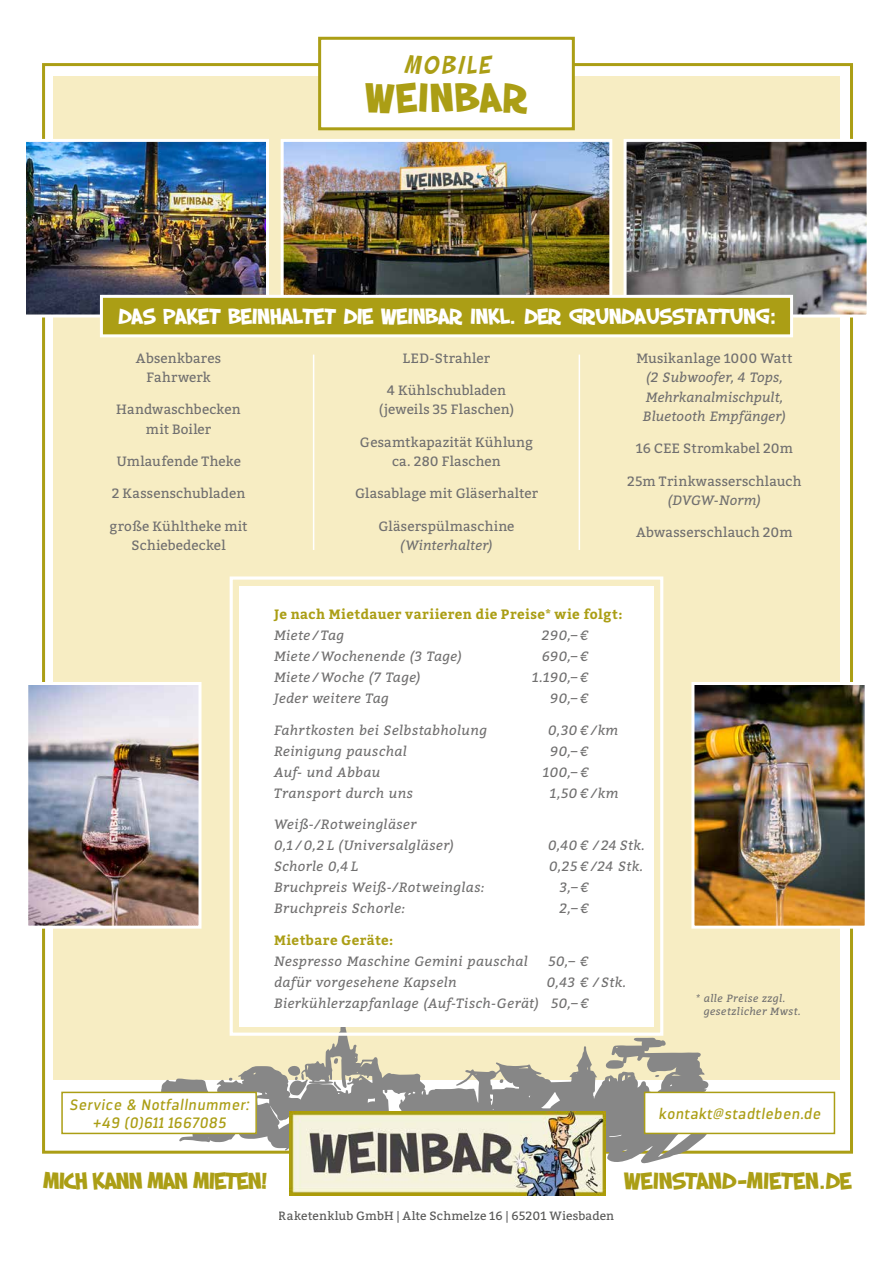
<style>
.page{position:relative;width:893px;height:1263px;background:#fff}
.page>*{position:absolute;margin:0;border:0;box-sizing:border-box;transform-origin:0 0}
.t1{font:700 42px "SF Slapstick Comic";letter-spacing:.065em;color:#ab9e15}
.t2{font:italic 27px "SF Slapstick Comic";letter-spacing:.115em;color:#ab9e15}
.t3{font:700 24px "SF Slapstick Comic";letter-spacing:.01em;color:#ab9e15}
.t4{font:700 22.5px "SF Slapstick Comic";letter-spacing:.02em;color:#fff}
.t5{font:italic 15px/18px "Darwin";letter-spacing:.05em;color:#ab9e15;text-align:center}
.t6{font:italic 13.5px/21px "Bitter";letter-spacing:.025em;color:#706f6f}
.t7{font:13.5px/19.5px "Bitter";letter-spacing:.01em;color:#706f6f;text-align:center}
.t8{font:italic 13.5px/19.5px "Bitter";letter-spacing:.005em;color:#706f6f}
.t9{font:700 13.5px "Bitter";letter-spacing:.035em;color:#ab9e15}
.t10{font:italic 13.5px "Bitter";color:#706f6f}
.t11{font:12px "Bitter";letter-spacing:.015em;color:#575756}
.t12{font:italic 10.5px/12.6px "Bitter";letter-spacing:.04em;color:#706f6f}
</style>
<div class="page">
<div style="left:53px;top:77px;width:787px;height:1003px;background:#f7edc3"></div>
<svg style="left:160px;top:1037px;width:554px;height:128px"></svg>
<svg style="left:334px;top:1081px;width:7px;height:9px"></svg>
<svg style="left:334px;top:1058px;width:4px;height:6px"></svg>
<svg style="left:288px;top:1065px;width:20px;height:30px"></svg>
<svg style="left:500px;top:1079px;width:3px;height:4px"></svg>
<img style="left:290px;top:1111px;width:315px;height:85px">
<svg style="left:42px;top:1117px;width:231px;height:48px"></svg>
<svg style="left:617px;top:1127px;width:236px;height:38px"></svg>
<div style="left:62px;top:1092px;width:194px;height:41px;background:#fff"></div>
<div style="left:61px;top:1092px;width:196px;height:42px;border:2px solid #ab9e15"></div>
<div style="left:645px;top:1092px;width:189px;height:41px;background:#fff"></div>
<div style="left:644px;top:1092px;width:191px;height:42px;border:2px solid #ab9e15"></div>
<svg style="left:229px;top:576px;width:435px;height:461px;background:#fefdfb"></svg>
<div style="left:245px;top:592px;width:403px;height:428px;border:3px solid #fff"></div>
<div style="left:320px;top:38px;width:253px;height:91px;background:#fff"></div>
<div style="left:318px;top:37px;width:257px;height:93px;border:3px solid #ab9e15"></div>
<img style="left:285px;top:143px;width:323px;height:152px">
<div style="left:281px;top:139px;width:331px;height:178px;border:3px solid #fff"></div>
<img style="left:628px;top:143px;width:238px;height:170px">
<div style="left:624px;top:139px;width:246px;height:178px;border:3px solid #fff"></div>
<img style="left:695px;top:686px;width:169px;height:239px">
<div style="left:691px;top:682px;width:177px;height:247px;border:3px solid #fff"></div>
<img style="left:29px;top:686px;width:168px;height:239px">
<div style="left:25px;top:682px;width:176px;height:247px;border:3px solid #fff"></div>
<img style="left:27px;top:143px;width:238px;height:170px">
<div style="left:23px;top:139px;width:246px;height:178px;border:3px solid #fff"></div>
<div style="left:101px;top:296px;width:690px;height:40px;background:#ab9e15"></div>
<div style="left:100px;top:295px;width:693px;height:42px;border:3px solid #fff"></div>
<hr style="left:313px;top:355px;width:1px;height:195px;background:#fff">
<hr style="left:579px;top:355px;width:1px;height:195px;background:#fff">
<h2 class="t2" style="left:403px;top:48px;width:88px">MOBILE</h2>
<h1 class="t1" style="left:366px;top:70px;width:162px">WEINBAR</h1>
<h3 class="t4" style="left:119px;top:302px;width:657px">DAS PAKET BEINHALTET DIE WEINBAR INKL. DER GRUNDAUSSTATTUNG:</h3>
<p class="t7" style="left:136px;top:348px;width:87px">Absenkbares<br>Fahrwerk</p>
<p class="t7" style="left:116px;top:400px;width:126px">Handwaschbecken mit Boiler</p>
<p class="t7" style="left:116px;top:452px;width:126px">Umlaufende Theke</p>
<p class="t7" style="left:112px;top:484px;width:135px">2 Kassenschubladen</p>
<p class="t7" style="left:110px;top:516px;width:139px">große Kühltheke mit<br>Schiebedeckel</p>
<p class="t7" style="left:636px;top:348px;width:158px">Musikanlage 1000 Watt</p>
<p class="t8" style="left:643px;top:367px;width:144px">(2 Subwoofer, 4 Tops,<br>Mehrkanalmischpult,<br>Bluetooth Empfänger)</p>
<p class="t7" style="left:636px;top:439px;width:159px">16 CEE Stromkabel 20m</p>
<p class="t7" style="left:627px;top:471px;width:176px">25m Trinkwasserschlauch</p>
<p class="t10" style="left:668px;top:490px;width:95px">(DVGW-Norm)</p>
<p class="t7" style="left:636px;top:523px;width:158px">Abwasserschlauch 20m</p>
<p class="t7" style="left:403px;top:348px;width:89px">LED-Strahler</p>
<p class="t7" style="left:379px;top:381px;width:137px">4 Kühlschubladen (jeweils 35 Flaschen)</p>
<p class="t7" style="left:360px;top:432px;width:175px">Gesamtkapazität Kühlung ca. 280 Flaschen</p>
<p class="t7" style="left:355px;top:484px;width:184px">Glasablage mit Gläserhalter</p>
<p class="t7" style="left:378px;top:516px;width:137px">Gläserspülmaschine</p>
<p class="t8" style="left:400px;top:535px;width:94px">(Winterhalter)</p>
<p class="t9" style="left:274px;top:606px;width:350px">Je nach Mietdauer variieren die Preise* wie folgt:</p>
<p class="t6" style="left:274px;top:624px;width:71px">Miete / Tag</p>
<p class="t6" style="left:542px;top:624px;width:48px">290,– €</p>
<p class="t6" style="left:274px;top:645px;width:189px">Miete / Wochenende (3 Tage)</p>
<p class="t6" style="left:542px;top:645px;width:48px">690,– €</p>
<p class="t6" style="left:274px;top:666px;width:148px">Miete / Woche (7 Tage)</p>
<p class="t6" style="left:532px;top:666px;width:58px">1.190,– €</p>
<p class="t6" style="left:274px;top:687px;width:116px">Jeder weitere Tag</p>
<p class="t6" style="left:550px;top:687px;width:40px">90,– €</p>
<p class="t6" style="left:274px;top:719px;width:214px">Fahrtkosten bei Selbstabholung</p>
<p class="t6" style="left:548px;top:719px;width:72px">0,30€ /km</p>
<p class="t6" style="left:274px;top:740px;width:134px">Reinigung pauschal</p>
<p class="t6" style="left:550px;top:740px;width:40px">90,– €</p>
<p class="t6" style="left:274px;top:761px;width:108px">Auf- und Abbau</p>
<p class="t6" style="left:543px;top:761px;width:47px">100,– €</p>
<p class="t6" style="left:274px;top:782px;width:141px">Transport durch uns</p>
<p class="t6" style="left:550px;top:782px;width:70px">1,50€ /km</p>
<p class="t6" style="left:274px;top:813px;width:181px">Weiß-/Rotweingläser<br>0,1 / 0,2 L (Universalgläser)</p>
<p class="t6" style="left:548px;top:834px;width:98px">0,40 € / 24 Stk.</p>
<p class="t6" style="left:274px;top:855px;width:85px">Schorle 0,4 L</p>
<p class="t6" style="left:549px;top:855px;width:95px">0,25 € /24 Stk.</p>
<p class="t6" style="left:274px;top:876px;width:212px">Bruchpreis Weiß-/Rotweinglas:</p>
<p class="t6" style="left:560px;top:876px;width:30px">3,– €</p>
<p class="t6" style="left:274px;top:897px;width:133px">Bruchpreis Schorle:</p>
<p class="t6" style="left:559px;top:897px;width:31px">2,– €</p>
<p class="t9" style="left:274px;top:932px;width:121px">Mietbare Geräte:</p>
<p class="t6" style="left:274px;top:950px;width:256px">Nespresso Maschine Gemini pauschal</p>
<p class="t6" style="left:548px;top:950px;width:42px">50,– €</p>
<p class="t6" style="left:274px;top:971px;width:184px">dafür vorgesehene Kapseln</p>
<p class="t6" style="left:274px;top:971px;width:353px;text-indent:273px">0,43 € / Stk.<br>Bierkühlerzapfanlage (Auf-Tisch-Gerät) 50,– €</p>
<p class="t12" style="left:704px;top:991px;width:98px;text-indent:-8px">* alle Preise zzgl. gesetzlicher Mwst.</p>
<p class="t5" style="left:69px;top:1095px;width:181px">Service &amp; Notfallnummer: +49 (0)611 1667085</p>
<p class="t5" style="left:659px;top:1104px;width:163px">kontakt@stadtleben.de</p>
<h3 class="t3" style="left:43px;top:1165px;width:226px">MICH KANN MAN MIETEN!</h3>
<h3 class="t3" style="left:625px;top:1165px;width:228px">WEINSTAND-MIETEN.DE</h3>
<p class="t11" style="left:279px;top:1209px;width:337px">Raketenklub GmbH | Alte Schmelze 16 | 65201 Wiesbaden</p>
</div>
